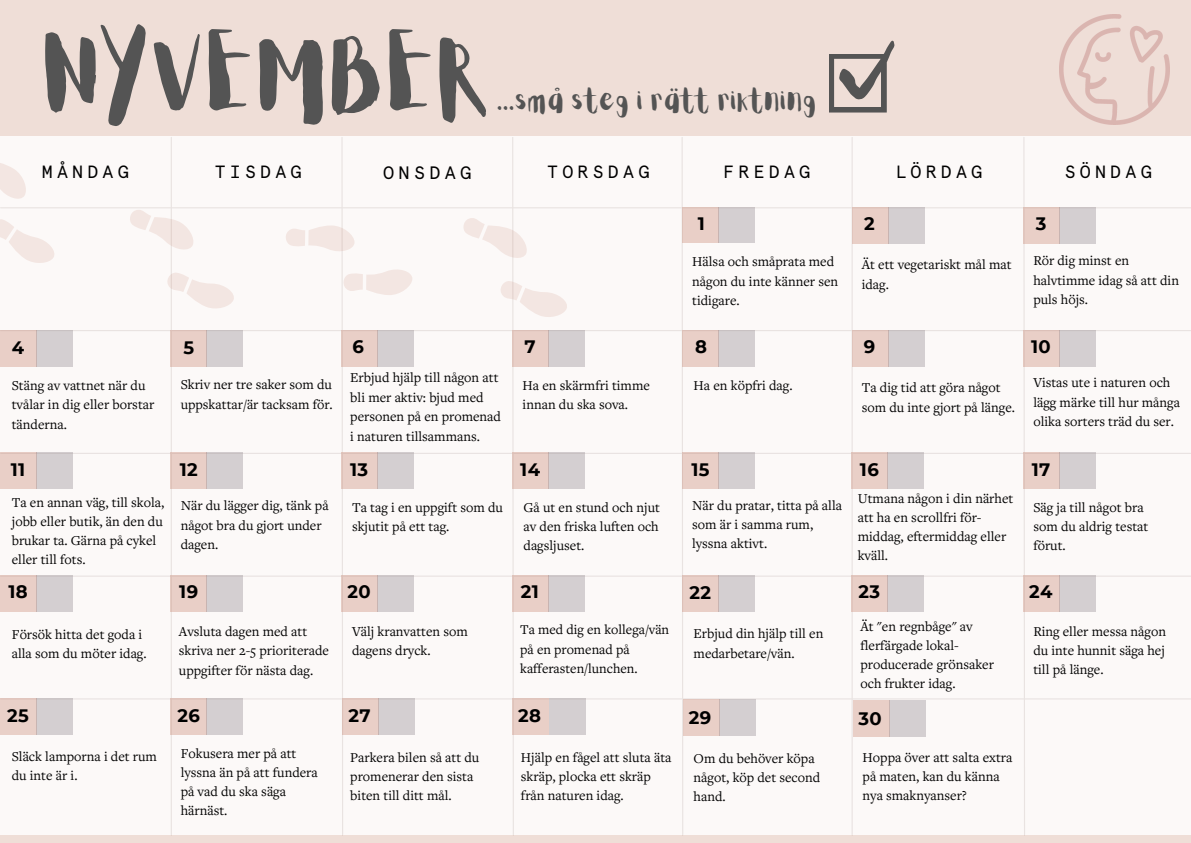
<style>
.page{position:relative;width:1191px;height:843px;background:#fff}
.page>*{position:absolute;margin:0;border:0;box-sizing:border-box;transform-origin:0 0}
.t1{font:89.7px "Aloja Extended";color:#545454}
.t2{font:25px "Aloja Extended";color:#545454}
.t3{font:700 18px "Montserrat";letter-spacing:.025em;color:#000}
.t4{font:18px "Apercu Mono";letter-spacing:.235em;color:#000}
.t5{font:17.7px "Apercu Mono";letter-spacing:.235em;color:#000}
.t6{font:14.1px/19.1px "Freight Text Pro";color:#000}
.t7{font:14px/19.5px "Freight Text Pro";color:#000}
</style>
<div class="page">
<div style="left:0;top:0;width:1190px;height:842px;background:#efded7"></div>
<div style="left:0;top:137px;width:1190px;height:697px;background:#fcf9f8"></div>
<div style="left:682px;top:207px;width:36px;height:35px;background:#e9cfc7"></div>
<div style="left:852px;top:207px;width:36px;height:36px;background:#e9cfc7"></div>
<div style="left:1023px;top:207px;width:36px;height:36px;background:#e9cfc7"></div>
<div style="left:0;top:330px;width:36px;height:36px;background:#e9cfc7"></div>
<div style="left:0;top:452px;width:36px;height:36px;background:#e9cfc7"></div>
<div style="left:0;top:575px;width:36px;height:36px;background:#e9cfc7"></div>
<div style="left:0;top:698px;width:36px;height:36px;background:#e9d0c8"></div>
<div style="left:171px;top:698px;width:36px;height:36px;background:#e9cfc7"></div>
<div style="left:171px;top:575px;width:36px;height:36px;background:#e9cfc7"></div>
<div style="left:1023px;top:330px;width:36px;height:36px;background:#e9cfc7"></div>
<div style="left:682px;top:575px;width:36px;height:36px;background:#e9cfc7"></div>
<div style="left:851px;top:575px;width:36px;height:36px;background:#e9cfc7"></div>
<div style="left:852px;top:330px;width:36px;height:36px;background:#e9cfc7"></div>
<div style="left:682px;top:330px;width:36px;height:36px;background:#e9cfc7"></div>
<div style="left:171px;top:330px;width:36px;height:36px;background:#e9cfc7"></div>
<div style="left:171px;top:452px;width:36px;height:36px;background:#e9cfc7"></div>
<div style="left:682px;top:452px;width:36px;height:36px;background:#e9cfc7"></div>
<div style="left:851px;top:452px;width:36px;height:36px;background:#e9cfc7"></div>
<div style="left:1023px;top:452px;width:36px;height:36px;background:#e9cfc7"></div>
<div style="left:1023px;top:575px;width:36px;height:36px;background:#e9cfc7"></div>
<div style="left:718px;top:207px;width:36px;height:35px;background:#d4cfd1"></div>
<div style="left:888px;top:207px;width:36px;height:36px;background:#d4cfd1"></div>
<div style="left:1059px;top:207px;width:36px;height:36px;background:#d4cfd1"></div>
<div style="left:36px;top:330px;width:36px;height:36px;background:#d4cfd1"></div>
<div style="left:207px;top:330px;width:36px;height:36px;background:#d4cfd1"></div>
<div style="left:548px;top:330px;width:36px;height:36px;background:#d4cfd1"></div>
<div style="left:718px;top:330px;width:36px;height:36px;background:#d4cfd1"></div>
<div style="left:888px;top:330px;width:36px;height:36px;background:#d4cfd1"></div>
<div style="left:1059px;top:330px;width:36px;height:36px;background:#d4cfd1"></div>
<div style="left:1059px;top:452px;width:36px;height:36px;background:#d4cfd1"></div>
<div style="left:1059px;top:575px;width:36px;height:36px;background:#d4cfd1"></div>
<div style="left:887px;top:575px;width:36px;height:36px;background:#d4cfd1"></div>
<div style="left:887px;top:452px;width:36px;height:36px;background:#d4cfd1"></div>
<div style="left:718px;top:452px;width:36px;height:36px;background:#d4cfd1"></div>
<div style="left:548px;top:452px;width:36px;height:36px;background:#d4cfd1"></div>
<div style="left:207px;top:452px;width:36px;height:36px;background:#d4cfd1"></div>
<div style="left:36px;top:452px;width:36px;height:36px;background:#d4cfd1"></div>
<div style="left:36px;top:575px;width:36px;height:36px;background:#d4cfd1"></div>
<div style="left:207px;top:575px;width:36px;height:36px;background:#d4cfd1"></div>
<div style="left:548px;top:575px;width:36px;height:36px;background:#d4cfd1"></div>
<div style="left:718px;top:575px;width:36px;height:36px;background:#d4cfd1"></div>
<div style="left:549px;top:698px;width:36px;height:36px;background:#d4cfd1"></div>
<div style="left:207px;top:698px;width:36px;height:36px;background:#d4cfd1"></div>
<div style="left:36px;top:698px;width:36px;height:36px;background:#d4cfd1"></div>
<svg style="left:0;top:163px;width:26px;height:36px"></svg>
<svg style="left:0;top:219px;width:54px;height:44px"></svg>
<svg style="left:125px;top:205px;width:74px;height:50px"></svg>
<svg style="left:167px;top:268px;width:67px;height:47px"></svg>
<svg style="left:280px;top:136px;width:137px;height:699px"></svg>
<svg style="left:458px;top:136px;width:113px;height:699px"></svg>
<img style="left:1059px;top:15px;width:110px;height:110px">
<svg style="left:829px;top:40px;width:65px;height:72px"></svg>
<div style="left:683px;top:699px;width:36px;height:36px;background:#e9cfc7"></div>
<div style="left:719px;top:699px;width:36px;height:36px;background:#d4cfd1"></div>
<div style="left:853px;top:700px;width:36px;height:36px;background:#e9cfc7"></div>
<div style="left:889px;top:700px;width:36px;height:36px;background:#d4cfd1"></div>
<p class="t1" style="left:45px;top:35px;width:450px">NYVEMBER</p>
<p class="t2" style="left:498px;top:89px;width:321px">...små steg i rätt riktning</p>
<p class="t5" style="left:42px;top:161px;width:88px">MÅNDAG</p>
<p class="t5" style="left:215px;top:161px;width:88px">TISDAG</p>
<p class="t4" style="left:383px;top:162px;width:90px">ONSDAG</p>
<p class="t5" style="left:547px;top:161px;width:104px">TORSDAG</p>
<p class="t5" style="left:723px;top:161px;width:88px">FREDAG</p>
<p class="t5" style="left:895px;top:161px;width:88px">LÖRDAG</p>
<p class="t5" style="left:1064px;top:161px;width:88px">SÖNDAG</p>
<p class="t3" style="left:697px;top:212px;width:9px">1</p>
<h1 class="t3" style="left:864px;top:212px;width:12px">2</h1>
<p class="t3" style="left:1035px;top:212px;width:12px">3</p>
<p class="t6" style="left:692px;top:253px;width:147px;line-height:19.5px">Hälsa och småprata med någon du inte känner sen tidigare.</p>
<p class="t6" style="left:861px;top:256px;width:151px;line-height:19.5px">Ät ett vegetariskt mål mat idag.</p>
<p class="t6" style="left:1033px;top:252px;width:147px;line-height:19.5px">Rör dig minst en halvtimme idag så att din puls höjs.</p>
<p class="t3" style="left:12px;top:336px;width:14px">4</p>
<h3 class="t3" style="left:183px;top:336px;width:12px">5</h3>
<h3 class="t3" style="left:352px;top:336px;width:13px">6</h3>
<h3 class="t3" style="left:524px;top:335px;width:13px">7</h3>
<p class="t3" style="left:695px;top:336px;width:13px">8</p>
<h2 class="t3" style="left:863px;top:335px;width:13px">9</h2>
<h3 class="t3" style="left:1031px;top:335px;width:21px">10</h3>
<p class="t6" style="left:12px;top:377px;width:144px">Stäng av vattnet när du tvålar in dig eller borstar tänderna.</p>
<p class="t6" style="left:181px;top:376px;width:154px;line-height:19.5px">Skriv ner tre saker som du uppskattar/är tacksam för.</p>
<p class="t6" style="left:350px;top:369px;width:152px;line-height:19.5px">Erbjud hjälp till någon att bli mer aktiv: bjud med personen på en promenad i naturen tillsammans.</p>
<p class="t6" style="left:522px;top:377px;width:129px">Ha en skärmfri timme innan du ska sova.</p>
<p class="t6" style="left:693px;top:377px;width:100px">Ha en köpfri dag.</p>
<p class="t6" style="left:861px;top:379px;width:155px">Ta dig tid att göra något som du inte gjort på länge.</p>
<p class="t6" style="left:1033px;top:374px;width:148px;line-height:19.5px">Vistas ute i naturen och lägg märke till hur många olika sorters träd du ser.</p>
<h3 class="t3" style="left:11px;top:458px;width:16px">11</h3>
<h3 class="t3" style="left:180px;top:458px;width:20px">12</h3>
<p class="t3" style="left:350px;top:458px;width:20px">13</p>
<p class="t3" style="left:520px;top:458px;width:21px">14</p>
<p class="t3" style="left:691px;top:458px;width:20px">15</p>
<p class="t3" style="left:859px;top:458px;width:20px">16</p>
<p class="t3" style="left:1031px;top:458px;width:20px">17</p>
<p class="t6" style="left:12px;top:494px;width:154px">Ta en annan väg, till skola, jobb eller butik, än den du brukar ta. Gärna på cykel eller till fots.</p>
<p class="t6" style="left:181px;top:497px;width:149px;line-height:19.5px">När du lägger dig, tänk på något bra du gjort under dagen.</p>
<p class="t6" style="left:352px;top:499px;width:152px">Ta tag i en uppgift som du skjutit på ett tag.</p>
<p class="t6" style="left:523px;top:499px;width:138px;text-align:justify">Gå ut en stund och njut av den friska luften och dagsljuset.</p>
<p class="t6" style="left:692px;top:497px;width:151px">När du pratar, titta på alla som är i samma rum, lyssna aktivt.</p>
<p class="t6" style="left:857px;top:489px;width:157px">Utmana någon i din närhet att ha en scrollfri för&shy;middag, eftermiddag eller kväll.</p>
<p class="t6" style="left:1033px;top:499px;width:116px">Säg ja till något bra som du aldrig testat förut.</p>
<p class="t3" style="left:8px;top:580px;width:21px">18</p>
<p class="t3" style="left:179px;top:580px;width:20px">19</p>
<p class="t3" style="left:347px;top:580px;width:25px">20</p>
<p class="t3" style="left:520px;top:580px;width:20px">21</p>
<p class="t3" style="left:689px;top:581px;width:23px">22</p>
<p class="t3" style="left:858px;top:580px;width:23px">23</p>
<p class="t3" style="left:1029px;top:580px;width:25px">24</p>
<h3 class="t6" style="left:12px;top:626px;width:136px">Försök hitta det goda i alla som du möter idag.</h3>
<p class="t6" style="left:179px;top:622px;width:151px;line-height:19.5px">Avsluta dagen med att skriva ner 2-5 prioriterade uppgifter för nästa dag.</p>
<p class="t6" style="left:352px;top:622px;width:117px;line-height:19.5px">Välj kranvatten som dagens dryck.</p>
<p class="t6" style="left:693px;top:625px;width:131px;line-height:19.5px">Erbjud din hjälp till en medarbetare/vän.</p>
<p class="t6" style="left:860px;top:617px;width:135px">Ät "en regnbåge" av flerfärgade lokal&shy;producerade grönsaker och frukter idag.</p>
<p class="t6" style="left:1033px;top:623px;width:134px;text-align:justify">Ring eller messa någon du inte hunnit säga hej till på länge.</p>
<p class="t7" style="left:520px;top:621px;width:150px">Ta med dig en kollega/vän på en promenad på kafferasten/lunchen.</p>
<p class="t3" style="left:7px;top:704px;width:23px">25</p>
<p class="t3" style="left:177px;top:704px;width:24px">26</p>
<p class="t3" style="left:348px;top:704px;width:24px">27</p>
<p class="t3" style="left:518px;top:704px;width:24px">28</p>
<p class="t3" style="left:688px;top:706px;width:24px">29</p>
<p class="t3" style="left:858px;top:707px;width:25px">30</p>
<p class="t6" style="left:12px;top:747px;width:147px;line-height:19.5px">Släck lamporna i det rum du inte är i.</p>
<p class="t6" style="left:181px;top:744px;width:139px">Fokusera mer på att lyssna än på att fundera på vad du ska säga härnäst.</p>
<p class="t6" style="left:350px;top:748px;width:130px">Parkera bilen så att du promenerar den sista biten till ditt mål.</p>
<p class="t6" style="left:521px;top:748px;width:152px">Hjälp en fågel att sluta äta skräp, plocka ett skräp från naturen idag.</p>
<p class="t6" style="left:693px;top:749px;width:128px">Om du behöver köpa något, köp det second hand.</p>
<p class="t6" style="left:862px;top:748px;width:151px">Hoppa över att salta extra på maten, kan du känna nya smaknyanser?</p>
</div>
